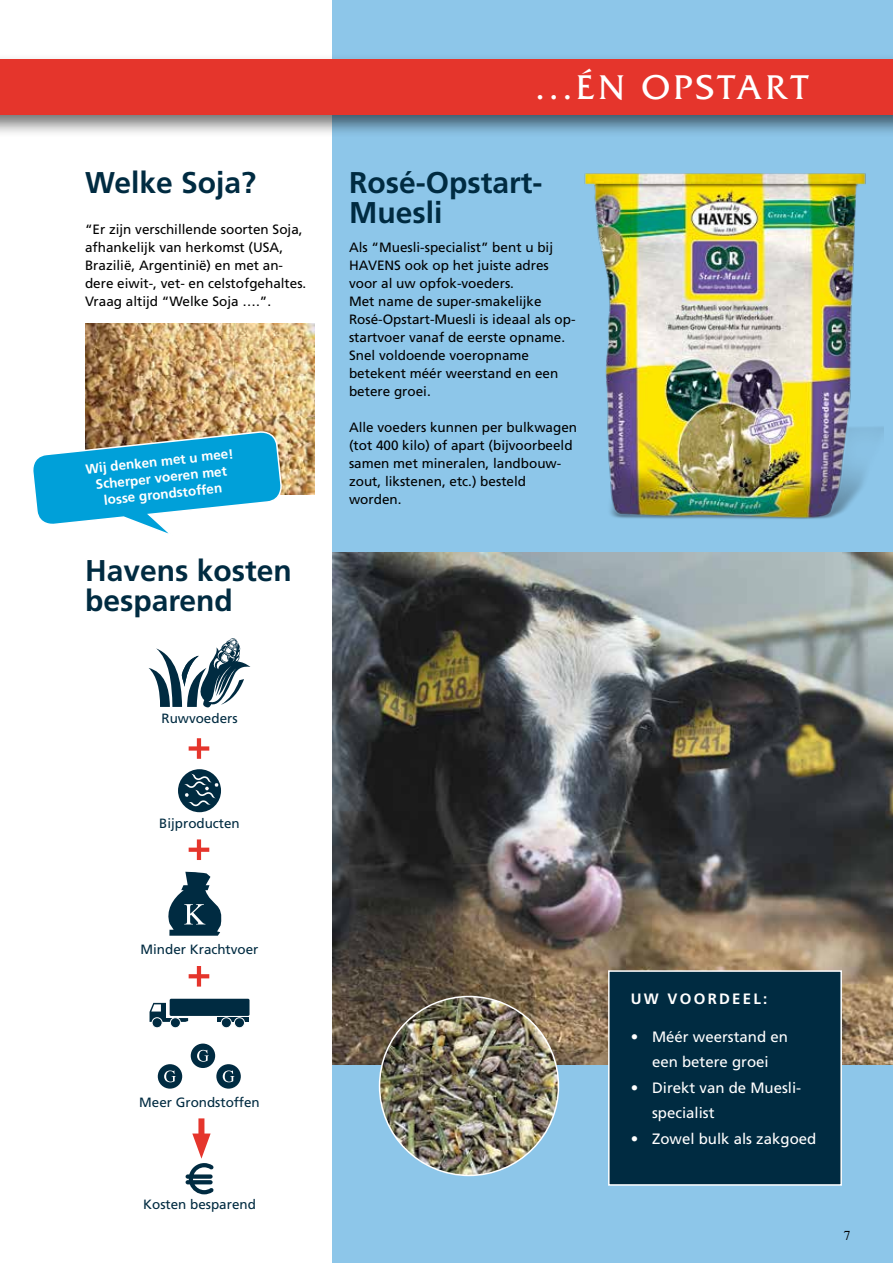
<style>
.page{position:relative;width:893px;height:1263px;background:#fff}
.page>*{position:absolute;margin:0;border:0;box-sizing:border-box;transform-origin:0 0}
.t1{font:36px "Friz Quadrata Std";letter-spacing:.1em;color:#fff}
.t2{font:700 30px/30px "Frutiger LT Std";color:#002b41}
.t3{font:15px/25.5px "Frutiger LT Std";color:#fff;text-align:center}
.t4{font:700 15px "Frutiger LT Std";letter-spacing:.15em;color:#fff}
.t5{font:13.5px/18px "Frutiger LT Std";color:#000}
.t6{font:13.5px "Frutiger LT Std";color:#002b41}
.t7{font:700 13.5px/16.5px "Frutiger LT Std";color:#fff;text-align:center}
.t8{font:13.5px "Times";color:#000}
</style>
<div class="page">
<div style="left:332px;top:0;width:561px;height:1263px;background:#8dc6e9"></div>
<div style="left:0;top:54px;width:893px;height:83px;background:#000;opacity:.55"></div>
<div style="left:0;top:60px;width:893px;height:55px;background:#e5352c"></div>
<img style="left:332px;top:553px;width:561px;height:512px">
<img style="left:584px;top:173px;width:299px;height:346px">
<img style="left:380px;top:996px;width:178px;height:179px;border-radius:89px">
<img style="left:85px;top:324px;width:229px;height:171px">
<div style="left:198px;top:1118px;width:6px;height:26px;background:#e5352c"></div>
<div style="left:609px;top:971px;width:232px;height:214px;background:#002b41"></div>
<div style="left:608px;top:970px;width:234px;height:216px;border:2px solid #fff"></div>
<svg style="left:189px;top:738px;width:20px;height:21px"></svg>
<svg style="left:189px;top:839px;width:20px;height:21px"></svg>
<svg style="left:189px;top:966px;width:20px;height:20px"></svg>
<svg style="left:149px;top:638px;width:101px;height:70px"></svg>
<svg style="left:168px;top:872px;width:54px;height:64px"></svg>
<svg style="left:186px;top:1133px;width:28px;height:61px"></svg>
<svg style="left:217px;top:1017px;width:32px;height:5px"></svg>
<svg style="left:150px;top:1003px;width:38px;height:19px"></svg>
<div style="left:152px;top:1018px;width:10px;height:10px;background:#002b41;border-radius:50%"></div>
<div style="left:152px;top:1017px;width:10px;height:11px;border:1px solid #fff;border-radius:50%"></div>
<div style="left:170px;top:1018px;width:10px;height:10px;background:#002b41;border-radius:50%"></div>
<div style="left:170px;top:1017px;width:11px;height:11px;border:1px solid #fff;border-radius:50%"></div>
<div style="left:221px;top:1018px;width:10px;height:10px;background:#002b41;border-radius:50%"></div>
<div style="left:221px;top:1017px;width:11px;height:11px;border:1px solid #fff;border-radius:50%"></div>
<div style="left:234px;top:1018px;width:10px;height:10px;background:#002b41;border-radius:50%"></div>
<div style="left:234px;top:1017px;width:11px;height:11px;border:1px solid #fff;border-radius:50%"></div>
<div style="left:170px;top:999px;width:79px;height:17px;background:#002b41;border-radius:2px"></div>
<div style="left:158px;top:1064px;width:24px;height:25px;background:#002b41;border-radius:50%"></div>
<svg style="left:164px;top:1070px;width:12px;height:12px"></svg>
<div style="left:216px;top:1064px;width:25px;height:25px;background:#002b41;border-radius:50%"></div>
<svg style="left:223px;top:1070px;width:11px;height:12px"></svg>
<div style="left:191px;top:1043px;width:24px;height:25px;background:#002b41;border-radius:50%"></div>
<svg style="left:197px;top:1050px;width:12px;height:12px"></svg>
<div style="left:178px;top:769px;width:43px;height:43px;background:#002b41;border-radius:50%"></div>
<svg style="left:184px;top:773px;width:35px;height:33px"></svg>
<svg style="left:33px;top:430px;width:250px;height:104px"></svg>
<h2 class="t2" style="left:85px;top:167px;width:173px">Welke Soja?</h2>
<p class="t5" style="left:85px;top:220px;width:223px">“Er zijn verschillende soorten Soja, afhankelijk van herkomst (USA, Brazilië, Argentinië) en met an&shy;dere eiwit-, vet- en celstofgehaltes.<br>Vraag altijd “Welke Soja ….”.</p>
<p class="t7" style="left:85px;top:461px;width:150px;rotate:-6deg">Wij denken met u mee!<br>Scherper voeren met losse grondstoffen</p>
<h2 class="t2" style="left:85px;top:555px;width:208px">Havens kosten besparend</h2>
<p class="t6" style="left:161px;top:711px;width:78px">Ruwvoeders</p>
<p class="t6" style="left:159px;top:815px;width:82px">Bijproducten</p>
<h1 class="t1" style="left:535px;top:67px;width:274px">...ÉN OPSTART</h1>
<h2 class="t2" style="left:349px;top:167px;width:195px">Rosé-Opstart-<br>Muesli</h2>
<p class="t5" style="left:349px;top:238px;width:228px">Als “Muesli-specialist” bent u bij<br>HAVENS ook op het juiste adres voor al uw opfok-voeders.<br>Met name de super-smakelijke<br>Rosé-Opstart-Muesli is ideaal als op&shy;startvoer vanaf de eerste opname.<br>Snel voldoende voeropname betekent méér weerstand en een betere groei.</p>
<p class="t5" style="left:349px;top:418px;width:230px">Alle voeders kunnen per bulkwagen (tot 400 kilo) of apart (bijvoorbeeld samen met mineralen, landbouw&shy;zout, likstenen, etc.) besteld worden.</p>
<p class="t6" style="left:141px;top:941px;width:119px">Minder Krachtvoer</p>
<p class="t6" style="left:139px;top:1094px;width:122px">Meer Grondstoffen</p>
<p class="t6" style="left:143px;top:1197px;width:114px">Kosten besparend</p>
<p class="t4" style="left:631px;top:990px;width:138px">UW VOORDEEL:</p>
<p class="t3" style="left:631px;top:1024px;width:159px">• Méér weerstand en een betere groei</p>
<p class="t3" style="left:652px;top:1075px;width:151px;text-align:left;text-indent:-21px">• Direkt van de Muesli&shy;specialist</p>
<p class="t3" style="left:631px;top:1126px;width:187px">• Zowel bulk als zakgoed</p>
<p class="t8" style="left:844px;top:1223px;width:8px">7</p>
</div>
